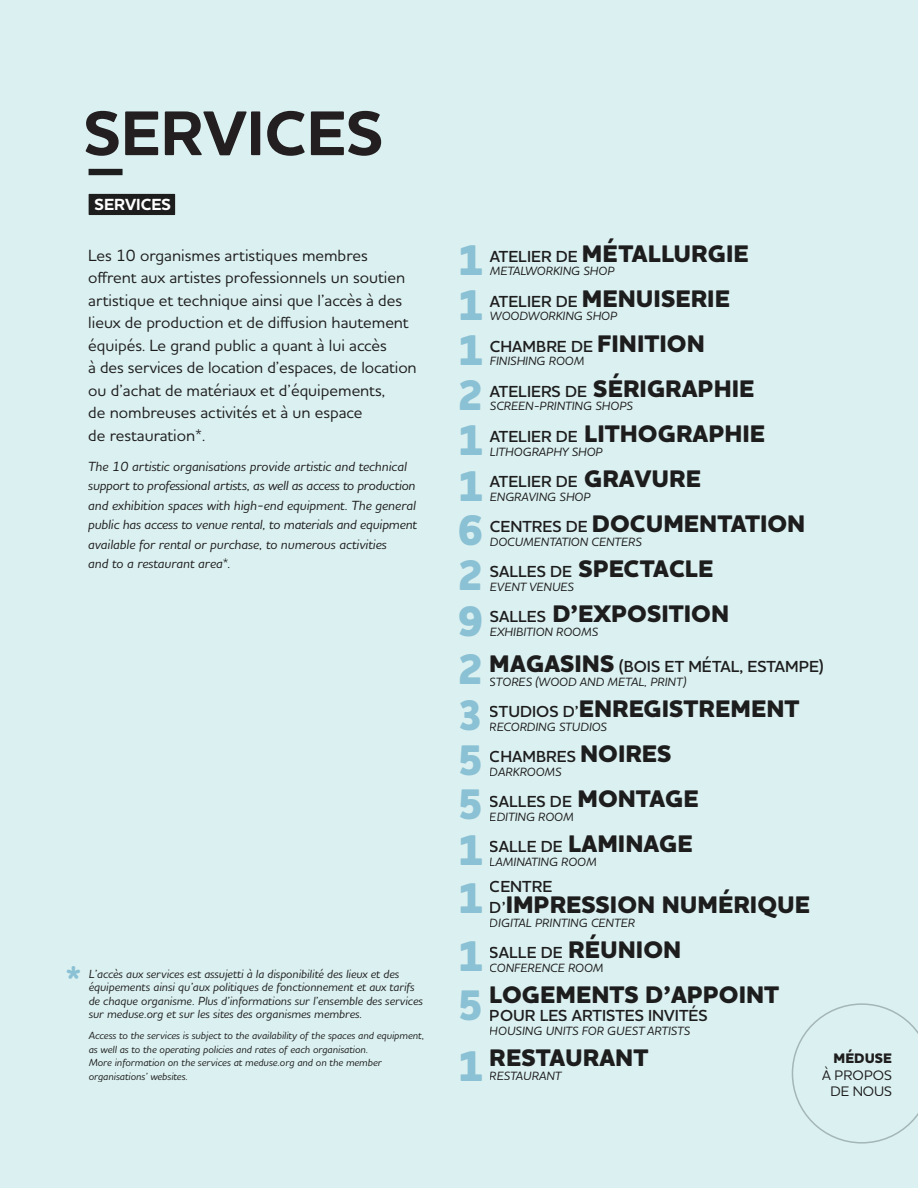
<style>
.page{position:relative;width:918px;height:1188px;background:#dbf0f0}
.page>*{position:absolute;margin:0;border:0;box-sizing:border-box;transform-origin:0 0}
.t1{font:700 64.2px "Houschka Pro";color:#231f20}
.t2{font:800 43.5px/45px "Houschka Pro";color:#8bc1d4;text-align:justify}
.t3{font:800 38.7px "Houschka Pro";color:#8bc1d4}
.t4{font:800 24.45px "Houschka Pro";color:#231f20}
.t5{font:500 16.5px/22.5px "Houschka Pro";color:#231f20}
.t6{font:700 16.35px "Houschka Pro";color:#fff}
.t7{font:600 16.2px "Houschka Pro";color:#231f20}
.t8{font:500 14.1px/16.4px "Houschka Pro";letter-spacing:.01em;color:#231f20;text-align:right}
.t9{font:800 14.1px "Houschka Pro";color:#231f20}
.t10{font:italic 500 13.5px/19.5px "Houschka Pro";color:#231f20}
.t11{font:italic 500 12.15px "Houschka Pro";color:#231f20}
.t12{font:italic 500 12px/13.5px "Houschka Pro";color:#231f20}
.t13{font:italic 500 10.5px/13.5px "Houschka Pro";color:#231f20}
.s1{font-weight:600;font-size:16.2px}
.s2{font-weight:800;font-size:24.45px}
</style>
<div class="page">
<div style="left:89px;top:194px;width:86px;height:21px;background:#231f20"></div>
<div style="left:89px;top:169px;width:34px;height:6px;background:#231f20"></div>
<svg style="left:792px;top:1003px;width:126px;height:141px"></svg>
<h1 class="t1" style="left:84px;top:92px;width:301px">SERVICES</h1>
<p class="t6" style="left:95px;top:194px;width:78px">SERVICES</p>
<p class="t5" style="left:88px;top:244px;width:330px">Les 10 organismes artistiques membres offrent aux artistes professionnels un soutien artistique et technique ainsi que l’accès à des lieux de production et de diffusion hautement équipés. Le grand public a quant à lui accès<br>à des services de location d’espaces, de location ou d’achat de matériaux et d’équipements,<br>de nombreuses activités et à un espace<br>de restauration*.</p>
<p class="t10" style="left:88px;top:456px;width:330px">The 10 artistic organisations provide artistic and technical support to professional artists, as well as access to production and exhibition spaces with high-end equipment. The general public has access to venue rental, to materials and equipment available for rental or purchase, to numerous activities<br>and to a restaurant area*.</p>
<h3 class="t3" style="left:65px;top:956px;width:18px">*</h3>
<p class="t12" style="left:89px;top:966px;width:336px">L’accès aux services est assujetti à la disponibilité des lieux et des équipements ainsi qu’aux politiques de fonctionnement et aux tarifs de chaque organisme. Plus d’informations sur l’ensemble des services sur meduse.org et sur les sites des organismes membres.</p>
<p class="t13" style="left:89px;top:1029px;width:337px">Access to the services is subject to the availability of the spaces and equipment, as well as to the operating policies and rates of each organisation.<br>More information on the services at meduse.org and on the member organisations’ websites.</p>
<h3 class="t4" style="left:490px;top:237px;width:260px"><span class="s1">ATELIER DE</span> MÉTALLURGIE</h3>
<p class="t11" style="left:490px;top:263px;width:126px">METALWORKING SHOP</p>
<h3 class="t4" style="left:490px;top:283px;width:242px"><span class="s1">ATELIER DE</span> MENUISERIE</h3>
<p class="t11" style="left:490px;top:308px;width:129px">WOODWORKING SHOP</p>
<p class="t7" style="left:490px;top:336px;width:217px">CHAMBRE DE <span class="s2">FINITION</span></p>
<p class="t11" style="left:490px;top:354px;width:96px">FINISHING ROOM</p>
<h3 class="t4" style="left:490px;top:373px;width:266px"><span class="s1">ATELIERS DE</span> SÉRIGRAPHIE</h3>
<p class="t11" style="left:490px;top:399px;width:145px">SCREEN-PRINTING SHOPS</p>
<h3 class="t4" style="left:490px;top:418px;width:277px"><span class="s1">ATELIER DE</span> LITHOGRAPHIE</h3>
<p class="t11" style="left:490px;top:444px;width:114px">LITHOGRAPHY SHOP</p>
<p class="t7" style="left:490px;top:471px;width:213px">ATELIER DE <span class="s2">GRAVURE</span></p>
<p class="t11" style="left:490px;top:489px;width:102px">ENGRAVING SHOP</p>
<h3 class="t4" style="left:490px;top:508px;width:317px"><span class="s1">CENTRES DE</span> DOCUMENTATION</h3>
<p class="t11" style="left:490px;top:534px;width:154px">DOCUMENTATION CENTERS</p>
<h3 class="t4" style="left:490px;top:553px;width:225px"><span class="s1">SALLES DE</span> SPECTACLE</h3>
<p class="t11" style="left:490px;top:579px;width:86px">EVENT VENUES</p>
<h3 class="t4" style="left:490px;top:598px;width:241px"><span class="s1">SALLES</span> D’EXPOSITION</h3>
<p class="t11" style="left:490px;top:624px;width:110px">EXHIBITION ROOMS</p>
<h2 class="t2" style="left:458px;top:240px;width:28px">1<br>1<br>1<br>2<br>1<br>1<br>6<br>2<br>9</h2>
<h2 class="t2" style="left:457px;top:649px;width:28px;line-height:45.8px">2<br>3<br>5<br>5<br>1<br>1</h2>
<h2 class="t2" style="left:457px;top:933px;width:28px;line-height:49.3px">1<br>5</h2>
<h2 class="t2" style="left:457px;top:1045px;width:28px">1</h2>
<p class="t7" style="left:490px;top:656px;width:336px"><span class="s2">MAGASINS</span> (BOIS ET MÉTAL, ESTAMPE)</p>
<p class="t11" style="left:490px;top:674px;width:198px">STORES (WOOD AND METAL, PRINT)</p>
<h3 class="t4" style="left:490px;top:693px;width:311px"><span class="s1">STUDIOS D’</span>ENREGISTREMENT</h3>
<p class="t11" style="left:490px;top:719px;width:119px">RECORDING STUDIOS</p>
<p class="t7" style="left:490px;top:746px;width:184px">CHAMBRES <span class="s2">NOIRES</span></p>
<p class="t11" style="left:490px;top:764px;width:73px">DARKROOMS</p>
<p class="t7" style="left:490px;top:791px;width:211px">SALLES DE <span class="s2">MONTAGE</span></p>
<p class="t11" style="left:490px;top:809px;width:86px">EDITING ROOM</p>
<h3 class="t4" style="left:490px;top:828px;width:205px"><span class="s1">SALLE DE</span> LAMINAGE</h3>
<p class="t11" style="left:490px;top:854px;width:109px">LAMINATING ROOM</p>
<p class="t7" style="left:490px;top:876px;width:64px">CENTRE</p>
<h3 class="t4" style="left:490px;top:889px;width:322px"><span class="s1">D’</span>IMPRESSION NUMÉRIQUE</h3>
<p class="t11" style="left:490px;top:915px;width:147px">DIGITAL PRINTING CENTER</p>
<p class="t7" style="left:490px;top:942px;width:193px">SALLE DE <span class="s2">RÉUNION</span></p>
<p class="t11" style="left:490px;top:960px;width:115px">CONFERENCE ROOM</p>
<h3 class="t4" style="left:490px;top:979px;width:291px">LOGEMENTS D’APPOINT</h3>
<p class="t7" style="left:490px;top:1005px;width:219px">POUR LES ARTISTES INVITÉS</p>
<p class="t11" style="left:490px;top:1023px;width:202px">HOUSING UNITS FOR GUEST ARTISTS</p>
<h3 class="t4" style="left:490px;top:1042px;width:160px">RESTAURANT</h3>
<p class="t11" style="left:490px;top:1068px;width:73px">RESTAURANT</p>
<p class="t9" style="left:834px;top:1049px;width:60px">MÉDUSE</p>
<p class="t8" style="left:822px;top:1066px;width:72px">À PROPOS<br>DE NOUS</p>
</div>
